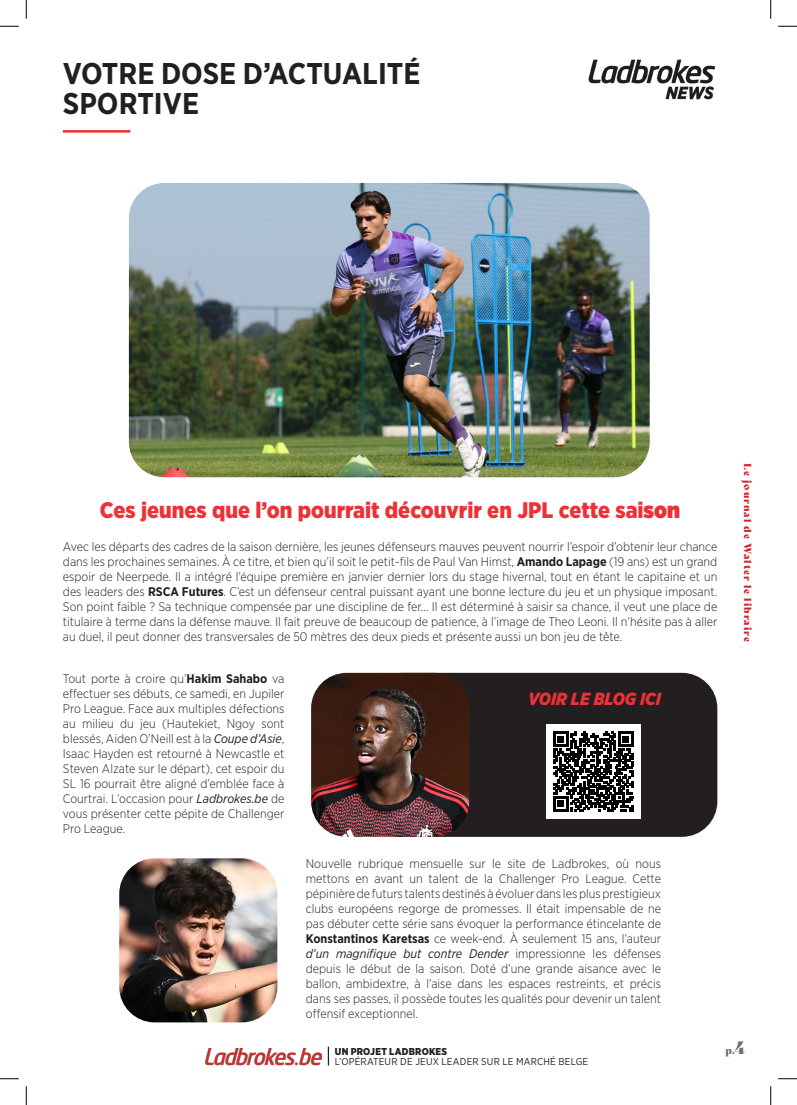
<style>
.page{position:relative;width:797px;height:1105px;background:#fff}
.page>*{position:absolute;margin:0;border:0;box-sizing:border-box;transform-origin:0 0}
.t1{font:700 30px/30px "Gotham Narrow";color:#231f20}
.t2{font:900 22.5px "Gotham Narrow";color:#ee3038}
.t3{font:italic 900 17.5px "Gotham Narrow";color:#ee3038}
.t4{font:300 12.5px/15px "Gotham Narrow";color:#231f20;text-align:justify}
.t5{font:10px "Gotham Narrow";letter-spacing:.02em;color:#231f20}
.t6{font:10px "Bely Display";letter-spacing:.1em;color:#d2222a}
.t7{font:900 10px "Gotham Narrow";letter-spacing:.025em;color:#231f20}
.t8{font:10px "Bely Display";color:#6c6d70}
.s1{font-style:inherit}
.s2{font-weight:700}
.s3{font-weight:400;font-style:italic}
.s4{font-size:17.5px}
</style>
<div class="page">
<img style="left:206px;top:1048px;width:116px;height:17px">
<svg style="left:328px;top:1047px;width:1px;height:18px"></svg>
<img style="left:129px;top:183px;width:520px;height:294px">
<div style="left:367px;top:673px;width:350px;height:164px;background:#231f20;border-radius:35px"></div>
<img style="left:311px;top:673px;width:158px;height:164px">
<img style="left:119px;top:858px;width:158px;height:164px">
<div style="left:546px;top:724px;width:94px;height:94px;background:#fff"></div>
<svg style="left:553px;top:731px;width:80px;height:80px"></svg>
<div style="left:557px;top:801px;width:7px;height:6px;background:#000"></div>
<img style="left:588px;top:60px;width:128px;height:40px">
<hr style="left:63px;top:130px;width:67px;height:3px;background:#ee3038">
<svg style="left:0;top:25px;width:19px;height:2px"></svg>
<svg style="left:778px;top:25px;width:19px;height:2px"></svg>
<svg style="left:0;top:1078px;width:19px;height:1px"></svg>
<svg style="left:778px;top:1078px;width:19px;height:1px"></svg>
<svg style="left:25px;top:0;width:2px;height:19px"></svg>
<svg style="left:25px;top:1086px;width:2px;height:19px"></svg>
<svg style="left:770px;top:0;width:1px;height:19px"></svg>
<svg style="left:770px;top:1086px;width:1px;height:19px"></svg>
<h1 class="t1" style="left:63px;top:58px;width:359px">VOTRE DOSE D’ACTUALITÉ<br>SPORTIVE</h1>
<h2 class="t2" style="left:100px;top:495px;width:581px">Ces jeunes que l’on pourrait découvrir en JPL cette sai<span class="s1">son</span></h2>
<p class="t4" style="left:63px;top:539px;width:656px">Avec les départs des cadres de la saison dernière, les jeunes défenseurs mauves peuvent nourrir l’espoir d’obtenir leur chance dans les prochaines semaines. À ce titre, et bien qu’il soit le petit-fils de Paul Van Himst, <span class="s2">Amando Lapage</span> (19 ans) est un grand espoir de Neerpede. Il a intégré l’équipe première en janvier dernier lors du stage hivernal, tout en étant le capitaine et un des leaders des <span class="s2">RSCA Futures</span>. C’est un défenseur central puissant ayant une bonne lecture du jeu et un physique imposant.<br>Son point faible ? Sa technique compensée par une discipline de fer… Il est déterminé à saisir sa chance, il veut une place de titulaire à terme dans la défense mauve. Il fait preuve de beaucoup de patience, à l’image de Theo Leoni. Il n’hésite pas à aller au duel, il peut donner des transversales de 50 mètres des deux pieds et présente aussi un bon jeu de tête.</p>
<p class="t4" style="left:63px;top:671px;width:223px">Tout porte à croire qu’<span class="s2">Hakim Sahabo</span> va effectuer ses débuts, ce samedi, en Jupiler Pro League. Face aux multiples défections au milieu du jeu (Hautekiet, Ngoy sont blessés, Aiden O’Neill est à la <span class="s3">Coupe d’Asie</span>, Isaac Hayden est retourné à Newcastle et Steven Alzate sur le départ), cet espoir du SL 16 pourrait être aligné d’emblée face à Courtrai. L’occasion pour <span class="s3">Ladbrokes.be</span> de vous présenter cette pépite de Challenger Pro League.</p>
<p class="t4" style="left:306px;top:856px;width:357px">Nouvelle rubrique mensuelle sur le site de Ladbrokes, où nous mettons en avant un talent de la Challenger Pro League. Cette pépinière de futurs talents destinés à évoluer dans les plus prestigieux clubs européens regorge de promesses. Il était impensable de ne pas débuter cette série sans évoquer la performance étincelante de <span class="s2">Konstantinos Karetsas</span> ce week-end. À seulement 15 ans, l’auteur <span class="s3">d’un magnifique but contre Dender</span> impressionne les défenses depuis le début de la saison. Doté d’une grande aisance avec le ballon, ambidextre, à l’aise dans les espaces restreints, et précis dans ses passes, il possède toutes les qualités pour devenir un talent offensif exceptionnel.</p>
<h3 class="t3" style="left:528px;top:687px;width:134px">VOIR LE BLOG ICI</h3>
<p class="t7" style="left:335px;top:1045px;width:114px">UN PROJET LADBROKES</p>
<p class="t5" style="left:335px;top:1055px;width:255px">L’OPÉRATEUR DE JEUX LEADER SUR LE MARCHÉ BELGE</p>
<p class="t6" style="left:755px;top:463px;width:180px;rotate:90deg">Le journal de Walter le libraire</p>
<p class="t8" style="left:725px;top:1042px;width:21px">p.<span class="s4">4</span></p>
</div>
